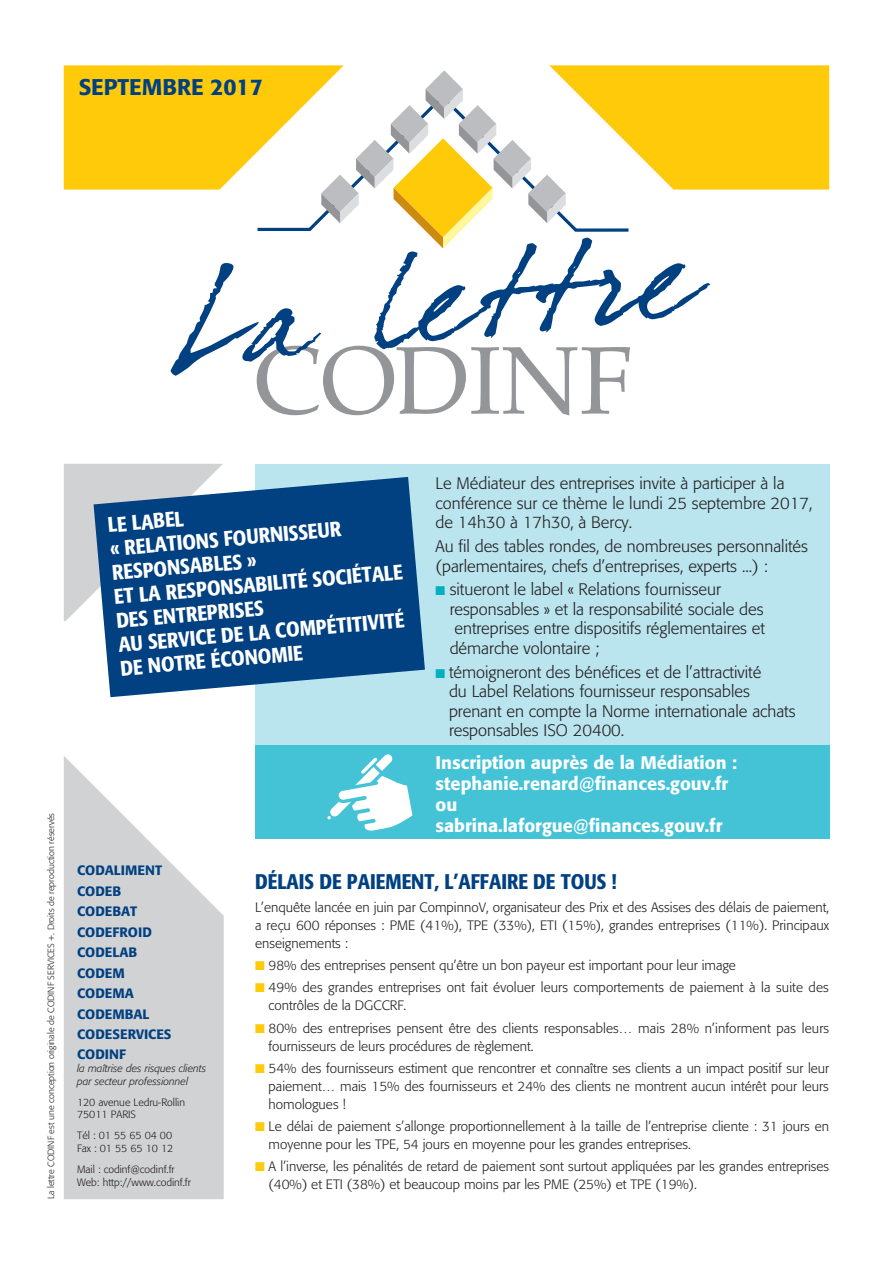
<style>
.page{position:relative;width:893px;height:1263px;background:#fff}
.page>*{position:absolute;margin:0;border:0;box-sizing:border-box;transform-origin:0 0}
.t1{font:500 22.5px "Formata";color:#014081}
.t2{font:500 condensed 21px/24px "Formata";color:#fff}
.t3{font:500 condensed 21px "Formata";color:#014081}
.t4{font:500 18px/21px "Formata";color:#fff}
.t5{font:300 16.5px/19.5px "Formata";color:#231f20}
.t6{font:300 13.5px/18px "Formata";color:#231f20}
.t7{font:500 13.5px/20.4px "Formata";color:#014081}
.t8{font:300 10.5px/12.6px "Formata";color:#231f20}
.t9{font:italic 300 10.5px/12.6px "Formata";color:#231f20}
.t10{font:300 9px "Formata";color:#231f20}
.s1{color:#00b0c0}
.s2{color:#feca0a}
</style>
<div class="page">
<div style="left:255px;top:464px;width:574px;height:354px;background:#bae4ee"></div>
<div style="left:255px;top:746px;width:574px;height:93px;background:#44c3d7"></div>
<svg style="left:64px;top:756px;width:160px;height:443px;fill:#d1d2d4"></svg>
<svg style="left:64px;top:65px;width:765px;height:350px"></svg>
<svg style="left:327px;top:754px;width:85px;height:77px"></svg>
<svg style="left:64px;top:464px;width:159px;height:157px;background:#d4d5d7"></svg>
<svg style="left:94px;top:477px;width:331px;height:220px;background:#225a92"></svg>
<h1 class="t1" style="left:79px;top:74px;width:186px">SEPTEMBRE 2017</h1>
<p class="t10" style="left:46px;top:1199px;width:388px;rotate:-90deg">La lettre CODINF est une conception originale de CODINF SERVICES +. Droits de reproduction réservés</p>
<h2 class="t2" style="left:107px;top:513px;width:291px;rotate:-5deg">LE LABEL<br>« RELATIONS FOURNISSEUR<br>RESPONSABLES »<br>ET LA RESPONSABILITÉ SOCIÉTALE<br>DES ENTREPRISES<br>AU SERVICE DE LA COMPÉTITIVITÉ<br>DE NOTRE ÉCONOMIE</h2>
<p class="t5" style="left:436px;top:474px;width:378px">Le Médiateur des entreprises invite à participer à la conférence sur ce thème le lundi 25 septembre 2017, de 14h30 à 17h30, à Bercy.</p>
<p class="t5" style="left:436px;top:537px;width:374px">Au fil des tables rondes, de nombreuses personnalités (parlementaires, chefs d’entreprises, experts ...) :</p>
<p class="t5" style="left:450px;top:580px;width:317px;text-indent:-14px"><span class="s1">■</span> situeront le label « Relations fournisseur responsables » et la responsabilité sociale des entreprises entre dispositifs réglementaires et démarche volontaire ;</p>
<p class="t5" style="left:449px;top:662px;width:348px;text-indent:-13px"><span class="s1">■</span> témoigneront des bénéfices et de l’attractivité<br>du Label Relations fournisseur responsables prenant en compte la Norme internationale achats responsables ISO 20400.</p>
<h3 class="t4" style="left:436px;top:752px;width:303px">Inscription auprès de la Médiation : stephanie.renard@finances.gouv.fr ou sabrina.laforgue@finances.gouv.fr</h3>
<p class="t7" style="left:77px;top:860px;width:96px">CODALIMENT<br>CODEB<br>CODEBAT<br>CODEFROID<br>CODELAB<br>CODEM<br>CODEMA<br>CODEMBAL<br>CODESERVICES<br>CODINF</p>
<p class="t9" style="left:77px;top:1062px;width:131px">la maîtrise des risques clients par secteur professionnel</p>
<p class="t8" style="left:77px;top:1096px;width:110px">120 avenue Ledru-Rollin<br>75011 PARIS</p>
<p class="t8" style="left:77px;top:1129px;width:98px">Tél : 01 55 65 04 00<br>Fax : 01 55 65 10 12</p>
<p class="t8" style="left:77px;top:1163px;width:115px">Mail : codinf@codinf.fr<br>Web: http://www.codinf.fr</p>
<h2 class="t3" style="left:255px;top:869px;width:363px">DÉLAIS DE PAIEMENT, L’AFFAIRE DE TOUS !</h2>
<p class="t6" style="left:255px;top:898px;width:576px;text-align:justify">L’enquête lancée en juin par CompinnoV, organisateur des Prix et des Assises des délais de paiement, a reçu 600 réponses : PME (41%), TPE (33%), ETI (15%), grandes entreprises (11%). Principaux enseignements :</p>
<p class="t6" style="left:255px;top:956px;width:482px"><span class="s2">■</span> 98% des entreprises pensent qu’être un bon payeur est important pour leur image</p>
<p class="t6" style="left:269px;top:979px;width:562px;text-indent:-13px"><span class="s2">■</span> 49% des grandes entreprises ont fait évoluer leurs comportements de paiement à la suite des contrôles de la DGCCRF.</p>
<p class="t6" style="left:269px;top:1019px;width:562px;text-indent:-13px"><span class="s2">■</span> 80% des entreprises pensent être des clients responsables… mais 28% n’informent pas leurs fournisseurs de leurs procédures de règlement.</p>
<p class="t6" style="left:269px;top:1059px;width:562px;text-align:justify;text-indent:-13px"><span class="s2">■</span> 54% des fournisseurs estiment que rencontrer et connaître ses clients a un impact positif sur leur paiement… mais 15% des fournisseurs et 24% des clients ne montrent aucun intérêt pour leurs homologues !</p>
<p class="t6" style="left:269px;top:1117px;width:562px;text-indent:-13px"><span class="s2">■</span> Le délai de paiement s’allonge proportionnellement à la taille de l’entreprise cliente : 31 jours en moyenne pour les TPE, 54 jours en moyenne pour les grandes entreprises.</p>
<p class="t6" style="left:269px;top:1158px;width:562px;text-indent:-13px"><span class="s2">■</span> A l’inverse, les pénalités de retard de paiement sont surtout appliquées par les grandes entreprises (40%) et ETI (38%) et beaucoup moins par les PME (25%) et TPE (19%).</p>
</div>
